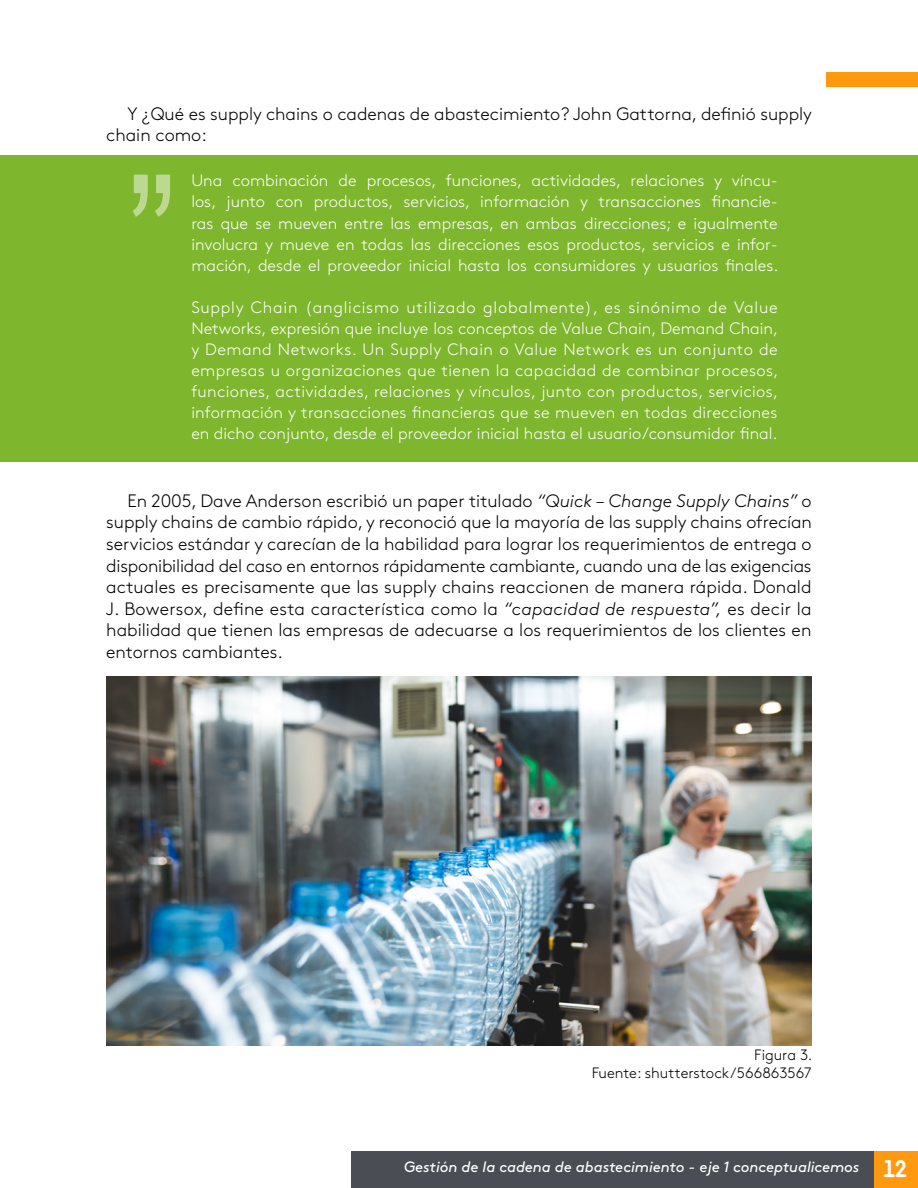
<style>
.page{position:relative;width:918px;height:1188px;background:#fff}
.page>*{position:absolute;margin:0;border:0;box-sizing:border-box;transform-origin:0 0}
.t1{font:180px "Arial Narrow";color:#bdd991}
.t2{font:300 18px/21.6px "Brown Std";color:#000}
.t3{font:300 16.5px/21px "Brown Std";color:#fff;text-align:justify}
.t4{font:italic 15px "Brown Std";letter-spacing:-.005em;color:#fff}
.t5{font:300 15px/18px "Brown Std";color:#000;text-align:right}
.s1{font-style:italic}
.s2{font-family:"Areandina Voz";font-style:normal;font-size:24px}
</style>
<div class="page">
<div style="left:826px;top:72px;width:92px;height:15px;background:#ff990f"></div>
<div style="left:873px;top:1151px;width:45px;height:37px;background:#ff990f"></div>
<div style="left:351px;top:1151px;width:522px;height:37px;background:#4a4d54"></div>
<div style="left:0;top:155px;width:918px;height:307px;background:#7eb62d"></div>
<img style="left:106px;top:676px;width:706px;height:369px">
<p class="t2" style="left:106px;top:103px;width:707px;text-indent:21px">Y ¿Qué es supply chains o cadenas de abastecimiento? John Gattorna, definió supply chain como:</p>
<h1 class="t1" style="left:128px;top:108px;width:51px">”</h1>
<p class="t3" style="left:191px;top:171px;width:588px">Una combinación de procesos, funciones, actividades, relaciones y víncu&shy;los, junto con productos, servicios, información y transacciones financie&shy;ras que se mueven entre las empresas, en ambas direcciones; e igualmente involucra y mueve en todas las direcciones esos productos, servicios e infor&shy;mación, desde el proveedor inicial hasta los consumidores y usuarios finales.</p>
<p class="t3" style="left:191px;top:297px;width:589px">Supply Chain (anglicismo utilizado globalmente), es sinónimo de Value Networks, expresión que incluye los conceptos de Value Chain, Demand Chain, y Demand Networks. Un Supply Chain o Value Network es un conjunto de empresas u organizaciones que tienen la capacidad de combinar procesos, funciones, actividades, relaciones y vínculos, junto con productos, servicios, información y transacciones financieras que se mueven en todas direcciones en dicho conjunto, desde el proveedor inicial hasta el usuario/consumidor final.</p>
<p class="t2" style="left:106px;top:490px;width:707px;text-align:justify;text-indent:21px">En 2005, Dave Anderson escribió un paper titulado <span class="s1">“Quick – Change Supply Chains”</span> o supply chains de cambio rápido, y reconoció que la mayoría de las supply chains ofrecían servicios estándar y carecían de la habilidad para lograr los requerimientos de entrega o disponibilidad del caso en entornos rápidamente cambiante, cuando una de las exigencias actuales es precisamente que las supply chains reaccionen de manera rápida. Donald J. Bowersox, define esta característica como la <span class="s1">“capacidad de respuesta”,</span> es decir la habilidad que tienen las empresas de adecuarse a los requerimientos de los clientes en entornos cambiantes.</p>
<p class="t5" style="left:592px;top:1046px;width:221px">Figura 3.<br>Fuente: shutterstock/566863567</p>
<p class="t4" style="left:404px;top:1158px;width:505px">Gestión de la cadena de abastecimiento - eje 1 conceptualicemos <span class="s2">12</span></p>
</div>
